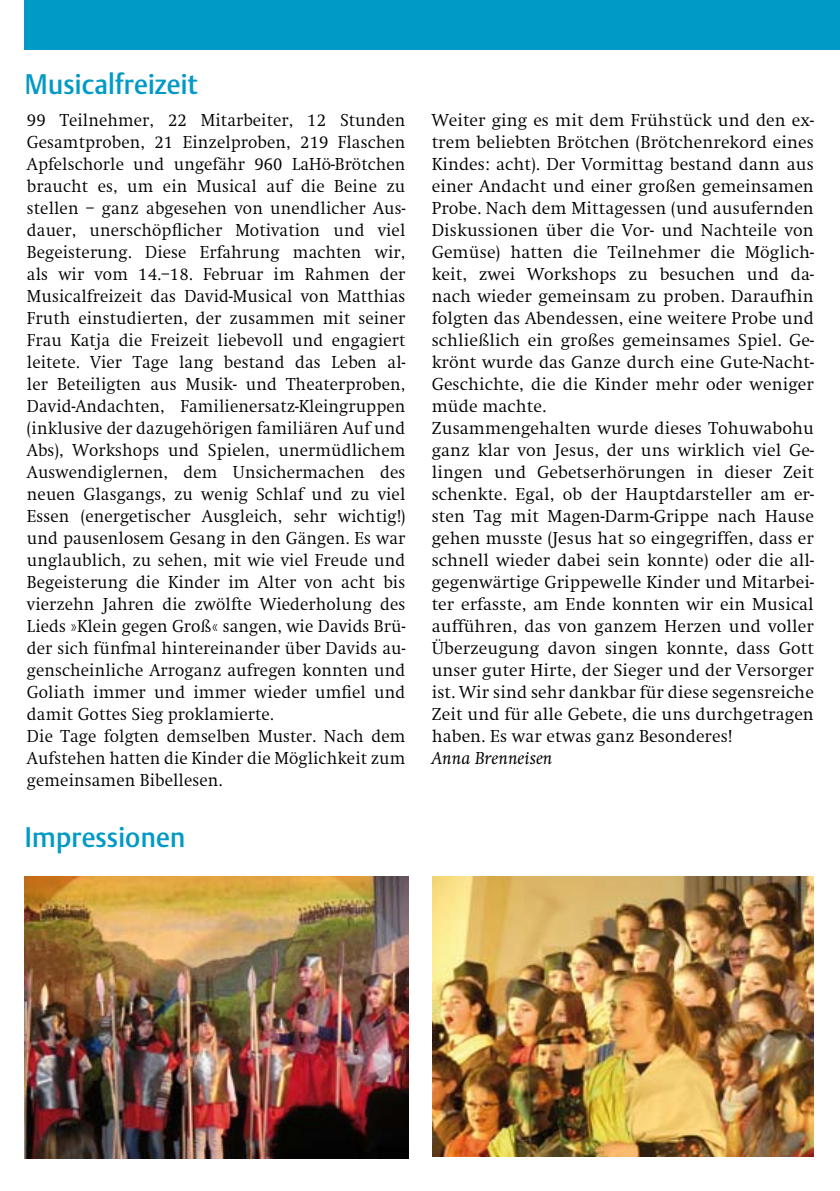
<style>
.page{position:relative;width:840px;height:1191px;background:#fff}
.page>*{position:absolute;margin:0;border:0;box-sizing:border-box;transform-origin:0 0}
.t1{font:500 28px "DTL Argo TOT";letter-spacing:.005em;color:#009ac6;scale:.94 1}
.t2{font:300 18px/22px "Swift EF";letter-spacing:.005em;color:#000;scale:.96 1}
.t3{font:300 18px/22px "Swift EF";letter-spacing:.005em;color:#000}
.t4{font:italic 18px "Swift EF";letter-spacing:.005em;color:#000}
</style>
<div class="page">
<div style="left:25px;top:0;width:814px;height:50px;background:#009ac6"></div>
<img style="left:25px;top:876px;width:383px;height:282px">
<img style="left:432px;top:876px;width:381px;height:280px">
<h1 class="t1" style="left:25px;top:67px;width:185px">Musicalfreizeit</h1>
<p class="t2" style="left:27px;top:109px;width:395px">99 Teilnehmer, 22 Mitarbeiter, 12 Stunden Gesamtproben, 21 Einzelproben, 219 Flaschen Apfelschorle und ungefähr 960 LaHö-Brötchen braucht es, um ein Musical auf die Beine zu stellen – ganz abgesehen von unendlicher Aus&shy;dauer, unerschöpflicher Motivation und viel Begeisterung. Diese Erfahrung machten wir, als wir vom 14.–18. Februar im Rahmen der Musicalfreizeit das David-Musical von Matthias Fruth einstudierten, der zusammen mit seiner Frau Katja die Freizeit liebevoll und engagiert leitete. Vier Tage lang bestand das Leben al&shy;ler Beteiligten aus Musik- und Theaterproben, David-Andachten, Familienersatz-Kleingruppen (inklusive der dazugehörigen familiären Auf und Abs), Workshops und Spielen, unermüdlichem Auswendiglernen, dem Unsichermachen des neuen Glasgangs, zu wenig Schlaf und zu viel Essen (energetischer Ausgleich, sehr wichtig!) und pausenlosem Gesang in den Gängen. Es war unglaublich, zu sehen, mit wie viel Freude und Begeisterung die Kinder im Alter von acht bis vierzehn Jahren die zwölfte Wiederholung des Lieds »Klein gegen Groß« sangen, wie Davids Brü&shy;der sich fünfmal hintereinander über Davids au&shy;genscheinliche Arroganz aufregen konnten und Goliath immer und immer wieder umfiel und damit Gottes Sieg proklamierte.<br>Die Tage folgten demselben Muster. Nach dem Aufstehen hatten die Kinder die Möglichkeit zum gemeinsamen Bibellesen.</p>
<p class="t3" style="left:431px;top:109px;width:383px">Weiter ging es mit dem Frühstück und den ex&shy;trem beliebten Brötchen (Brötchenrekord eines Kindes: acht). Der Vormittag bestand dann aus einer Andacht und einer großen gemeinsamen Probe. Nach dem Mittagessen (und ausufernden Diskussionen über die Vor- und Nachteile von Gemüse) hatten die Teilnehmer die Möglich&shy;keit, zwei Workshops zu besuchen und da&shy;nach wieder gemeinsam zu proben. Daraufhin folgten das Abendessen, eine weitere Probe und schließlich ein großes gemeinsames Spiel. Ge&shy;krönt wurde das Ganze durch eine Gute-Nacht-Geschichte, die die Kinder mehr oder weniger müde machte.<br>Zusammengehalten wurde dieses Tohuwabohu ganz klar von Jesus, der uns wirklich viel Ge&shy;lingen und Gebetserhörungen in dieser Zeit schenkte. Egal, ob der Hauptdarsteller am er&shy;sten Tag mit Magen-Darm-Grippe nach Hause gehen musste (Jesus hat so eingegriffen, dass er schnell wieder dabei sein konnte) oder die all&shy;gegenwärtige Grippewelle Kinder und Mitarbei&shy;ter erfasste, am Ende konnten wir ein Musical aufführen, das von ganzem Herzen und voller Überzeugung davon singen konnte, dass Gott unser guter Hirte, der Sieger und der Versorger ist. Wir sind sehr dankbar für diese segensreiche Zeit und für alle Gebete, die uns durchgetragen haben. Es war etwas ganz Besonderes!</p>
<p class="t4" style="left:431px;top:748px;width:122px">Anna Brenneisen</p>
<h1 class="t1" style="left:25px;top:820px;width:172px">Impressionen</h1>
</div>
